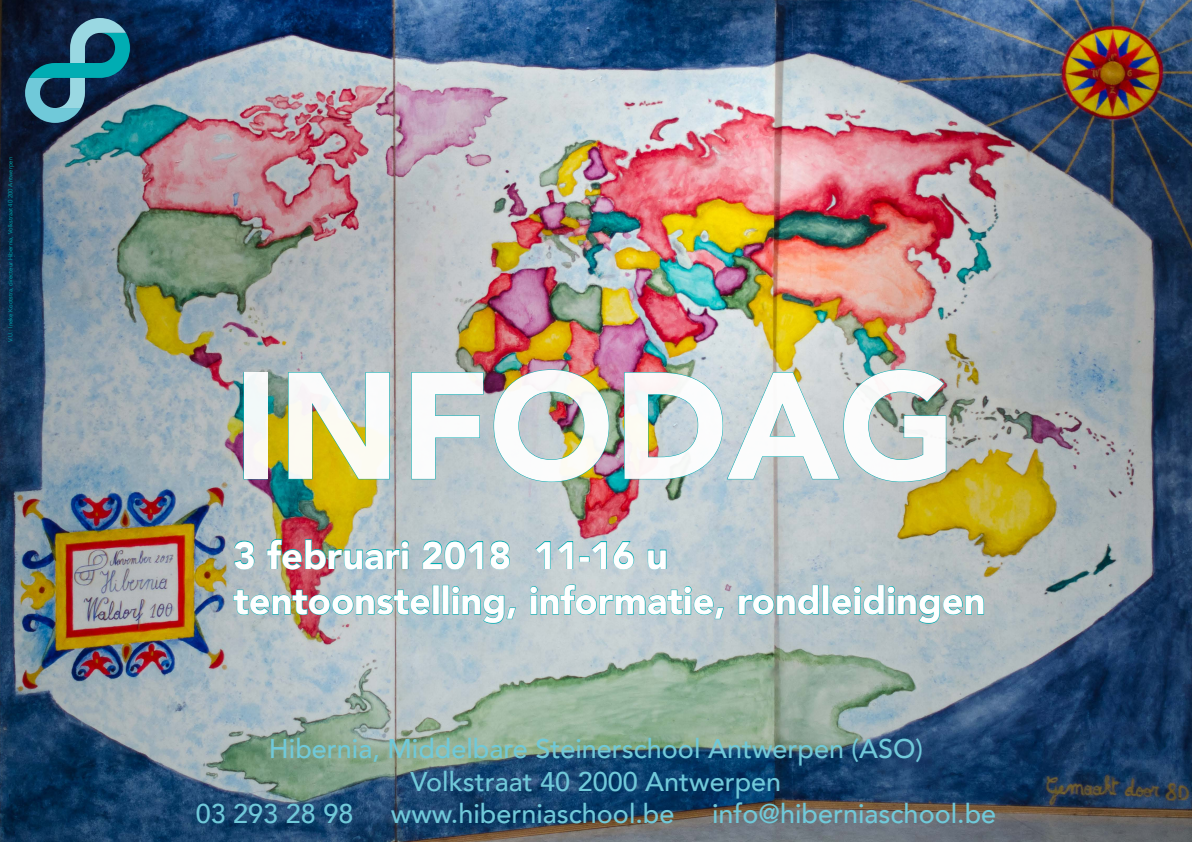
<style>
.page{position:relative;width:1192px;height:842px;background:#fff}
.page>*{position:absolute;margin:0;border:0;box-sizing:border-box;transform-origin:0 0}
.t1{font:900 150px "Avenir";color:#fff}
.t2{font:900 38px/45.6px "Avenir";color:#fff}
.t3{font:500 27px "Avenir";color:#70c9d9}
.t4{font:6px "Avenir";color:#00aeb3}
</style>
<div class="page">
<img style="left:0;top:0;width:1192px;height:842px">
<div style="left:243px;top:372px;width:25px;height:107px;border:1px solid #00aeb3"></div>
<img style="left:288px;top:372px;width:102px;height:108px">
<svg style="left:411px;top:372px;width:73px;height:108px;background:#aec1c4"></svg>
<img style="left:493px;top:369px;width:117px;height:114px">
<img style="left:624px;top:369px;width:323px;height:114px">
<svg style="left:233px;top:540px;width:22px;height:30px"></svg>
<img style="left:266px;top:538px;width:143px;height:32px">
<svg style="left:422px;top:540px;width:62px;height:30px;background:#96c1c7"></svg>
<svg style="left:490px;top:540px;width:21px;height:30px"></svg>
<svg style="left:535px;top:541px;width:16px;height:28px"></svg>
<svg style="left:557px;top:541px;width:17px;height:28px"></svg>
<div style="left:579px;top:556px;width:10px;height:6px;border:1px solid #00aeb3"></div>
<svg style="left:591px;top:540px;width:44px;height:30px"></svg>
<svg style="left:647px;top:549px;width:20px;height:21px"></svg>
<img style="left:233px;top:589px;width:198px;height:27px">
<div style="left:433px;top:585px;width:6px;height:30px;border:1px solid #00aeb3"></div>
<div style="left:442px;top:585px;width:7px;height:30px;border:1px solid #00aeb3"></div>
<svg style="left:451px;top:585px;width:66px;height:39px;background:#9ec4cb"></svg>
<svg style="left:529px;top:584px;width:196px;height:36px;background:#a8cace"></svg>
<svg style="left:738px;top:584px;width:81px;height:32px;background:#95bdc5"></svg>
<div style="left:822px;top:585px;width:7px;height:30px;border:1px solid #00aeb3"></div>
<svg style="left:831px;top:584px;width:154px;height:40px;background:#9abbc0"></svg>
<svg style="left:25px;top:18px;width:105px;height:105px;background:#2f667a"></svg>
<p class="t4" style="left:7px;top:342px;width:186px;rotate:-90deg">V.U.: Ineke Kootstra, directeur Hibernia, Volkstraat 40 200 Antwerpen</p>
<h1 class="t1" style="left:233px;top:298px;width:724px">INFODAG</h1>
<h2 class="t2" style="left:233px;top:531px;width:754px">3 februari 2018 11-16 u<br>tentoonstelling, informatie, rondleidingen</h2>
<p class="t3" style="left:269px;top:726px;width:656px">Hibernia, Middelbare Steinerschool Antwerpen (ASO)</p>
<p class="t3" style="left:411px;top:758px;width:372px">Volkstraat 40 2000 Antwerpen</p>
<p class="t3" style="left:196px;top:790px;width:159px">03 293 28 98</p>
<p class="t3" style="left:391px;top:790px;width:285px">www.hiberniaschool.be</p>
<p class="t3" style="left:712px;top:790px;width:286px">info@hiberniaschool.be</p>
</div>
